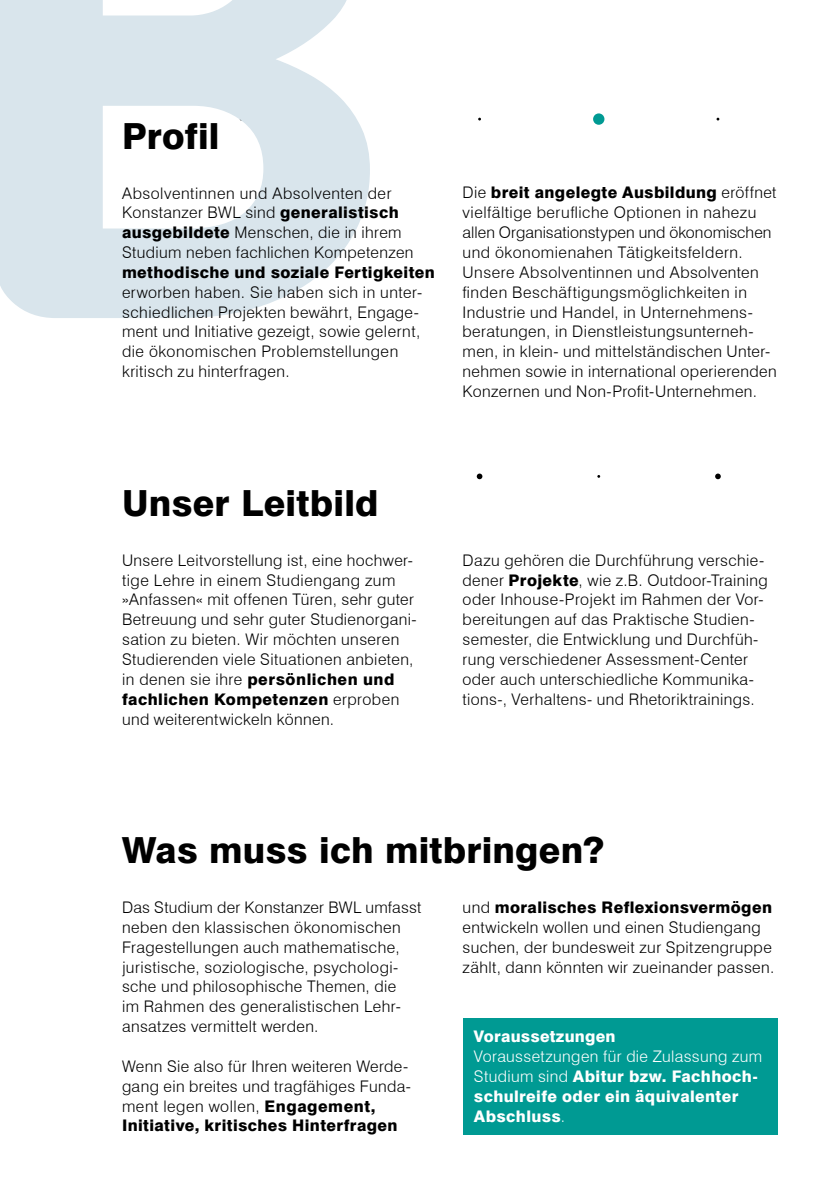
<style>
.page{position:relative;width:840px;height:1191px;background:#fff}
.page>*{position:absolute;margin:0;border:0;box-sizing:border-box;transform-origin:0 0}
.t1{font:800 36px "Swiss 721 BT";letter-spacing:.005em;color:#000}
.t2{font:300 16px/19.8px "Swiss 721 BT";letter-spacing:.025em;color:#000}
.t3{font:800 16px/19.8px "Swiss 721 BT";letter-spacing:.025em;color:#fff}
.t4{font:800 16px "Swiss 721 BT";letter-spacing:.025em;color:#000}
.s1{font-weight:800}
.s2{font-weight:300}
</style>
<div class="page">
<svg style="left:476px;top:473px;width:6px;height:6px"></svg>
<svg style="left:715px;top:473px;width:5px;height:6px"></svg>
<svg style="left:592px;top:113px;width:12px;height:12px"></svg>
<svg style="left:0;top:0;width:370px;height:318px;fill:#d9e5ec"></svg>
<div style="left:462px;top:1018px;width:315px;height:117px;background:#009a93"></div>
<h1 class="t1" style="left:122px;top:114px;width:99px">Profil</h1>
<p class="t2" style="left:122px;top:183px;width:293px">Absolventinnen und Absolventen der Konstanzer BWL sind <span class="s1">generalistisch ausgebildete</span> Menschen, die in ihrem Studium neben fachlichen Kompetenzen</p>
<p class="t4" style="left:122px;top:262px;width:314px">methodische und soziale Fertigkeiten</p>
<p class="t2" style="left:122px;top:282px;width:301px">erworben haben. Sie haben sich in unter&shy;schiedlichen Projekten bewährt, Engage&shy;ment und Initiative gezeigt, sowie gelernt, die ökonomischen Problemstellungen kritisch zu hinterfragen.</p>
<p class="t2" style="left:462px;top:183px;width:315px">Die <span class="s1">breit angelegte Ausbildung</span> eröffnet vielfältige berufliche Optionen in nahezu allen Organisationstypen und ökonomischen und ökonomienahen Tätigkeitsfeldern.<br>Unsere Absolventinnen und Absolventen finden Beschäftigungsmöglichkeiten in Industrie und Handel, in Unternehmens&shy;beratungen, in Dienstleistungsunterneh&shy;men, in klein- und mittelständischen Unter&shy;nehmen sowie in international operierenden Konzernen und Non-Profit-Unternehmen.</p>
<h1 class="t1" style="left:122px;top:481px;width:258px">Unser Leitbild</h1>
<p class="t2" style="left:122px;top:550px;width:296px">Unsere Leitvorstellung ist, eine hochwer&shy;tige Lehre in einem Studiengang zum »Anfassen« mit offenen Türen, sehr guter Betreuung und sehr guter Studienorgani&shy;sation zu bieten. Wir möchten unseren Studierenden viele Situationen anbieten, in denen sie ihre <span class="s1">persönlichen und fachlichen Kompetenzen</span> erproben und weiterentwickeln können.</p>
<p class="t2" style="left:462px;top:550px;width:306px">Dazu gehören die Durchführung verschie&shy;dener <span class="s1">Projekte</span>, wie z.B. Outdoor-Training oder Inhouse-Projekt im Rahmen der Vor&shy;bereitungen auf das Praktische Studien&shy;semester, die Entwicklung und Durchfüh&shy;rung verschiedener Assessment-Center oder auch unterschiedliche Kommunika&shy;tions-, Verhaltens- und Rhetoriktrainings.</p>
<h1 class="t1" style="left:122px;top:828px;width:483px">Was muss ich mitbringen?</h1>
<p class="t2" style="left:122px;top:897px;width:301px">Das Studium der Konstanzer BWL umfasst neben den klassischen ökonomischen Fragestellungen auch mathematische, juristische, soziologische, psychologi&shy;sche und philosophische Themen, die<br>im Rahmen des generalistischen Lehr&shy;ansatzes vermittelt werden.</p>
<p class="t2" style="left:122px;top:1056px;width:290px">Wenn Sie also für Ihren weiteren Werde&shy;gang ein breites und tragfähiges Funda&shy;ment legen wollen, <span class="s1">Engagement, Initiative, kritisches Hinterfragen</span></p>
<p class="t2" style="left:462px;top:897px;width:313px">und <span class="s1">moralisches Reflexionsvermögen </span>entwickeln wollen und einen Studiengang suchen, der bundesweit zur Spitzengruppe zählt, dann könnten wir zueinander passen.</p>
<p class="t3" style="left:473px;top:1026px;width:143px">Voraussetzungen</p>
<p class="t3" style="left:473px;top:1046px;width:289px"><span class="s2">Voraussetzungen für die Zulassung zum<br>Studium sind</span> Abitur bzw. Fachhoch&shy;schulreife oder ein äquivalenter<br>Abschluss<span class="s2">.</span></p>
</div>
